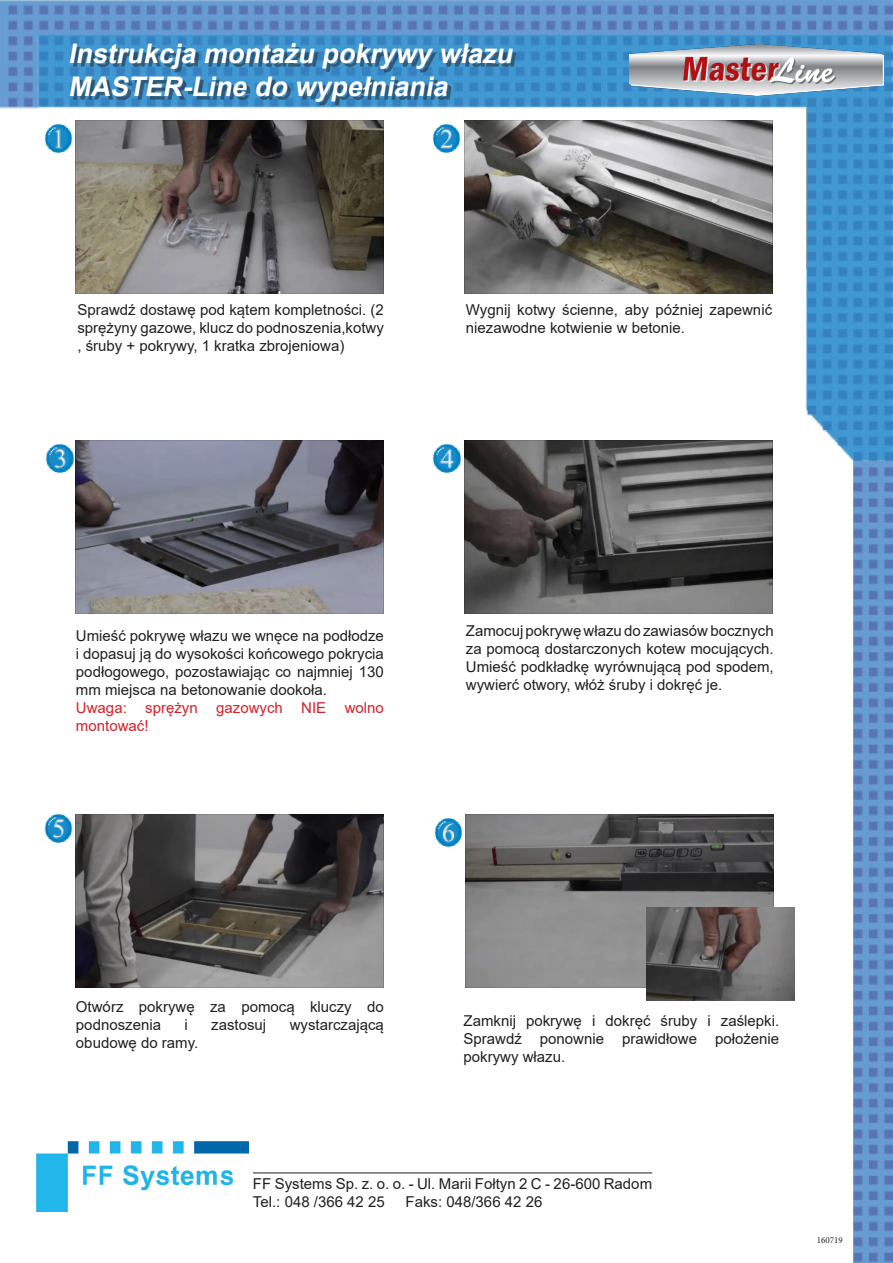
<style>
.page{position:relative;width:893px;height:1263px;background:#fff}
.page>*{position:absolute;margin:0;border:0;box-sizing:border-box;transform-origin:0 0}
.t1{font:italic 700 27px "Arial";color:#fff}
.t2{font:15px/18px "Arial";color:#231f20;text-align:justify}
.t3{font:15px/18px "Arial";color:#d62027}
.t4{font:9px "Minion Pro";color:#231f20}
</style>
<div class="page">
<img style="left:0;top:0;width:893px;height:1263px">
<img style="left:629px;top:45px;width:255px;height:50px">
<img style="left:41px;top:120px;width:35px;height:36px">
<img style="left:429px;top:120px;width:35px;height:36px">
<img style="left:43px;top:441px;width:33px;height:36px">
<img style="left:429px;top:441px;width:35px;height:36px">
<img style="left:41px;top:811px;width:35px;height:36px">
<img style="left:431px;top:814px;width:35px;height:36px">
<img style="left:76px;top:120px;width:308px;height:174px">
<img style="left:464px;top:120px;width:308px;height:173px">
<img style="left:76px;top:441px;width:308px;height:173px">
<img style="left:464px;top:441px;width:308px;height:173px">
<img style="left:76px;top:814px;width:308px;height:174px">
<img style="left:466px;top:814px;width:308px;height:174px">
<img style="left:646px;top:908px;width:149px;height:93px">
<div style="left:73px;top:47px;width:443px;height:58px;background:#231f20;opacity:.5"></div>
<hr style="left:253px;top:1172px;width:399px;height:1px;background:#231f20">
<img style="left:37px;top:1141px;width:211px;height:70px">
<p class="t1" style="left:68px;top:35px;width:452px">Instrukcja montażu pokrywy włazu</p>
<p class="t1" style="left:68px;top:67px;width:388px">MASTER-Line do wypełniania</p>
<p class="t2" style="left:77px;top:301px;width:308px">Sprawdź dostawę pod kątem kompletności. (2 sprężyny gazowe, klucz do podnoszenia,kotwy , śruby + pokrywy, 1 kratka zbrojeniowa)</p>
<p class="t2" style="left:466px;top:301px;width:308px">Wygnij kotwy ścienne, aby później zapewnić niezawodne kotwienie w betonie.</p>
<p class="t2" style="left:76px;top:627px;width:309px">Umieść pokrywę włazu we wnęce na podłodze i dopasuj ją do wysokości końcowego pokrycia podłogowego, pozostawiając co najmniej 130 mm miejsca na betonowanie dookoła.</p>
<p class="t3" style="left:76px;top:699px;width:309px">Uwaga: sprężyn gazowych NIE wolno montować!</p>
<p class="t2" style="left:466px;top:622px;width:309px">Zamocuj pokrywę włazu do zawiasów bocznych za pomocą dostarczonych kotew mocujących.<br>Umieść podkładkę wyrównującą pod spodem, wywierć otwory, włóż śruby i dokręć je.</p>
<p class="t2" style="left:76px;top:997px;width:309px">Otwórz pokrywę za pomocą kluczy do podnoszenia</p>
<p class="t2" style="left:184px;top:1015px;width:5px">i</p>
<p class="t2" style="left:211px;top:1015px;width:57px">zastosuj</p>
<p class="t2" style="left:290px;top:1015px;width:96px">wystarczającą</p>
<p class="t2" style="left:76px;top:1033px;width:124px">obudowę do ramy.</p>
<p class="t2" style="left:463px;top:1011px;width:317px">Zamknij pokrywę i dokręć śruby i zaślepki.<br>Sprawdź ponownie prawidłowe położenie pokrywy włazu.</p>
<p class="t2" style="left:253px;top:1175px;width:401px">FF Systems Sp. z. o. o. - Ul. Marii Fołtyn 2 C - 26-600 Radom</p>
<p class="t2" style="left:253px;top:1193px;width:133px">Tel.: 048 /366 42 25</p>
<p class="t2" style="left:406px;top:1193px;width:138px">Faks: 048/366 42 26</p>
<p class="t4" style="left:817px;top:1234px;width:27px">160719</p>
</div>
